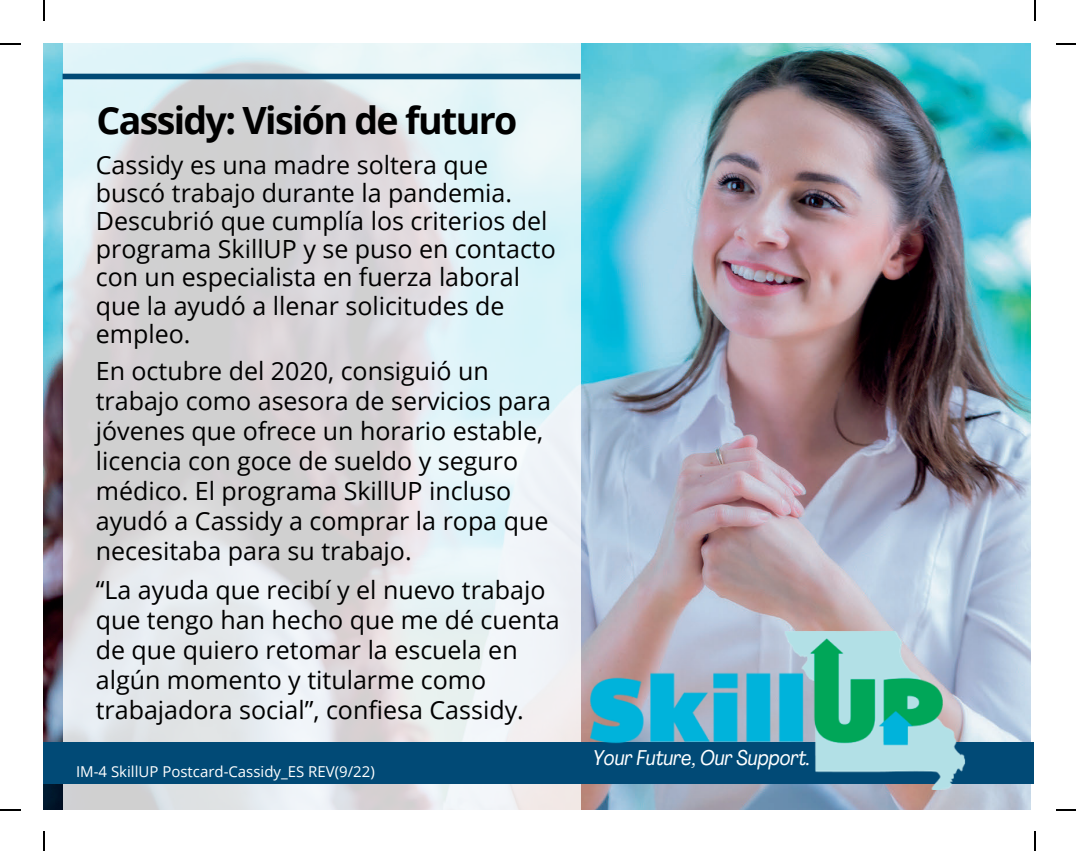
<style>
.page{position:relative;width:1076px;height:851px;background:#fff}
.page>*{position:absolute;margin:0;border:0;box-sizing:border-box;transform-origin:0 0}
.t1{font:700 37.5px "Open Sans";letter-spacing:-.045em;color:#000}
.t2{font:25px/30px "Open Sans";color:#000}
.t3{font:italic condensed 21px "Agrandir";color:#fff}
.t4{font:15px "Open Sans";color:#fff}
</style>
<div class="page">
<img style="left:43px;top:43px;width:986px;height:765px">
<svg style="left:62px;top:43px;width:518px;height:767px;background:#dde2e4"></svg>
<div style="left:43px;top:741px;width:990px;height:42px;background:#014a76"></div>
<img style="left:579px;top:631px;width:396px;height:158px">
<div style="left:62px;top:74px;width:518px;height:5px;background:#014a76"></div>
<hr style="left:43px;top:0;width:2px;height:21px;background:#000">
<hr style="left:0;top:43px;width:21px;height:2px;background:#000">
<hr style="left:1033px;top:0;width:2px;height:21px;background:#000">
<svg style="left:1056px;top:43px;width:19px;height:2px"></svg>
<svg style="left:43px;top:831px;width:2px;height:19px"></svg>
<hr style="left:0;top:808px;width:21px;height:2px;background:#000">
<svg style="left:1034px;top:831px;width:1px;height:19px"></svg>
<svg style="left:1056px;top:809px;width:19px;height:1px"></svg>
<h1 class="t1" style="left:96px;top:94px;width:422px">Cassidy: Visión de futuro</h1>
<p class="t2" style="left:96px;top:150px;width:461px;line-height:28px">Cassidy es una madre soltera que buscó trabajo durante la pandemia.<br>Descubrió que cumplía los criterios del programa SkillUP y se puso en contacto con un especialista en fuerza laboral que la ayudó a llenar solicitudes de empleo.</p>
<p class="t2" style="left:96px;top:354px;width:456px">En octubre del 2020, consiguió un trabajo como asesora de servicios para jóvenes que ofrece un horario estable, licencia con goce de sueldo y seguro médico. El programa SkillUP incluso ayudó a Cassidy a comprar la ropa que necesitaba para su trabajo.</p>
<p class="t2" style="left:96px;top:573px;width:465px">“La ayuda que recibí y el nuevo trabajo que tengo han hecho que me dé cuenta de que quiero retomar la escuela en algún momento y titularme como trabajadora social”, confiesa Cassidy.</p>
<p class="t4" style="left:76px;top:760px;width:300px">IM-4 SkillUP Postcard-Cassidy_ES REV(9/22)</p>
<p class="t3" style="left:592px;top:748px;width:219px">Your Future, Our Support.</p>
</div>
